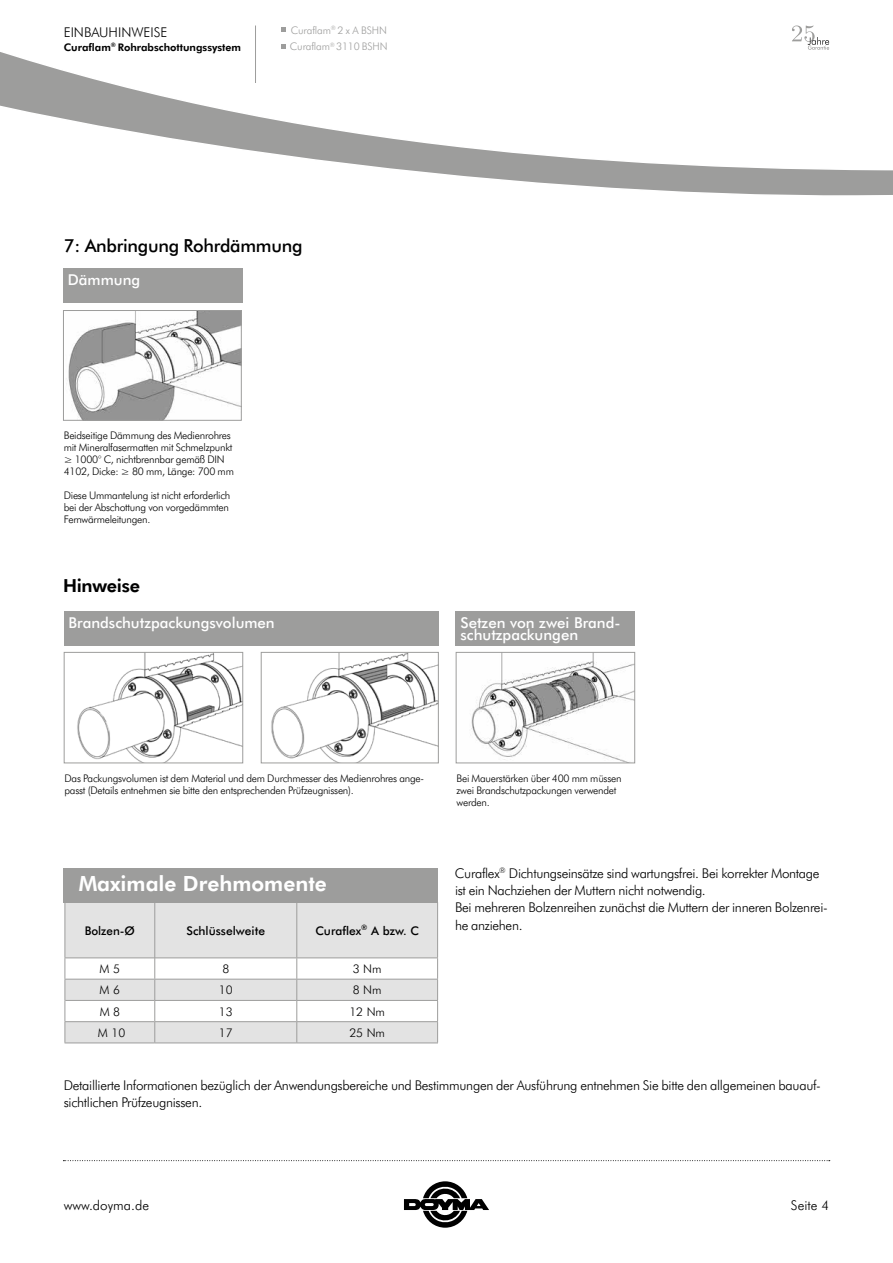
<style>
.page{position:relative;width:893px;height:1263px;background:#fff}
.page>*{position:absolute;margin:0;border:0;box-sizing:border-box;transform-origin:0 0}
.t1{font:700 21px "Futura BT";color:#fff}
.t2{font:500 18px "Futura BT";letter-spacing:-.015em;color:#000}
.t3{font:700 18px "Futura BT";letter-spacing:-.015em;color:#000}
.t4{font:500 15px/12px "Futura BT";color:#fff}
.t5{font:300 13.5px/17.2px "Futura BT";letter-spacing:-.025em;color:#000}
.t6{font:300 13.5px "Futura BT";color:#000}
.t7{font:500 12px "Futura BT";color:#000}
.t8{font:300 12px "Futura BT";color:#000}
.t9{font:300 10.5px/12px "Futura BT";letter-spacing:-.025em;color:#000}
.t10{font:300 10.5px/16.5px "Futura BT";letter-spacing:-.015em;color:#9d9d9c}
.t11{font:700 10.5px "Futura BT";color:#000}
</style>
<div class="page">
<svg style="left:63px;top:1160px;width:767px;height:1px"></svg>
<svg style="left:0;top:25px;width:893px;height:171px"></svg>
<hr style="left:255px;top:26px;width:1px;height:57px;background:#9d9d9c">
<svg style="left:404px;top:1181px;width:85px;height:47px"></svg>
<svg style="left:281px;top:28px;width:5px;height:4px"></svg>
<svg style="left:281px;top:44px;width:5px;height:5px"></svg>
<svg style="left:65px;top:902px;width:373px;height:141px"></svg>
<div style="left:63px;top:269px;width:179px;height:34px;background:#9d9d9c"></div>
<div style="left:64px;top:612px;width:375px;height:34px;background:#9d9d9c"></div>
<div style="left:456px;top:612px;width:179px;height:34px;background:#9d9d9c"></div>
<img style="left:66px;top:312px;width:174px;height:107px">
<div style="left:63px;top:310px;width:179px;height:111px;border:1px solid #9d9d9c"></div>
<img style="left:77px;top:654px;width:164px;height:107px">
<div style="left:64px;top:652px;width:179px;height:111px;border:1px solid #9d9d9c"></div>
<img style="left:271px;top:654px;width:166px;height:107px">
<div style="left:261px;top:652px;width:178px;height:111px;border:1px solid #9d9d9c"></div>
<img style="left:471px;top:654px;width:162px;height:107px">
<div style="left:456px;top:652px;width:179px;height:111px;border:1px solid #9d9d9c"></div>
<div style="left:64px;top:868px;width:374px;height:34px;background:#9d9d9c"></div>
<p class="t6" style="left:64px;top:23px;width:105px">EINBAUHINWEISE</p>
<p class="t11" style="left:64px;top:40px;width:179px">Curaflam<sup>®</sup> Rohrabschottungssystem</p>
<p class="t10" style="left:290px;top:21px;width:99px">Curaflam<sup>®</sup> 2 x A BSHN<br>Curaflam<sup>®</sup> 3110 BSHN</p>
<h2 class="t2" style="left:64px;top:233px;width:240px">7: Anbringung Rohrdämmung</h2>
<h3 class="t4" style="left:68px;top:273px;width:74px">Dämmung</h3>
<p class="t9" style="left:64px;top:429px;width:172px">Beidseitige Dämmung des Medienrohres mit Mineralfasermatten mit Schmelzpunkt ≥ 1000° C, nichtbrennbar gemäß DIN 4102, Dicke: ≥ 80 mm, Länge: 700 mm</p>
<p class="t9" style="left:64px;top:489px;width:168px">Diese Ummantelung ist nicht erforderlich bei der Abschottung von vorgedämmten<br>Fernwärmeleitungen.</p>
<h2 class="t3" style="left:63px;top:573px;width:78px">Hinweise</h2>
<h3 class="t4" style="left:69px;top:616px;width:208px">Brandschutzpackungsvolumen</h3>
<h3 class="t4" style="left:460px;top:616px;width:162px">Setzen von zwei Brand&shy;schutzpackungen</h3>
<p class="t9" style="left:65px;top:771px;width:361px">Das Packungsvolumen ist dem Material und dem Durchmesser des Medienrohres ange&shy;passt (Details entnehmen sie bitte den entsprechenden Prüfzeugnissen).</p>
<p class="t9" style="left:456px;top:771px;width:167px">Bei Mauerstärken über 400 mm müssen zwei Brandschutzpackungen verwendet werden.</p>
<h1 class="t1" style="left:79px;top:869px;width:250px">Maximale Drehmomente</h1>
<p class="t7" style="left:85px;top:922px;width:52px">Bolzen-Ø</p>
<p class="t7" style="left:187px;top:922px;width:80px">Schlüsselweite</p>
<p class="t7" style="left:315px;top:922px;width:105px">Curaflex<sup>®</sup> A bzw. C</p>
<p class="t8" style="left:100px;top:961px;width:22px">M 5</p>
<p class="t8" style="left:222px;top:961px;width:8px">8</p>
<p class="t8" style="left:353px;top:961px;width:30px">3 Nm</p>
<p class="t8" style="left:100px;top:982px;width:22px">M 6</p>
<p class="t8" style="left:219px;top:982px;width:15px">10</p>
<p class="t8" style="left:353px;top:982px;width:30px">8 Nm</p>
<p class="t8" style="left:100px;top:1003px;width:22px">M 8</p>
<p class="t8" style="left:219px;top:1003px;width:15px">13</p>
<p class="t8" style="left:349px;top:1003px;width:37px">12 Nm</p>
<p class="t8" style="left:98px;top:1024px;width:29px">M 10</p>
<p class="t8" style="left:219px;top:1024px;width:15px">17</p>
<p class="t8" style="left:349px;top:1024px;width:37px">25 Nm</p>
<p class="t5" style="left:455px;top:864px;width:374px">Curaflex<sup>®</sup> Dichtungseinsätze sind wartungsfrei. Bei korrekter Montage ist ein Nachziehen der Muttern nicht notwendig.<br>Bei mehreren Bolzenreihen zunächst die Muttern der inneren Bolzenrei&shy;he anziehen.</p>
<p class="t5" style="left:64px;top:1076px;width:759px">Detaillierte Informationen bezüglich der Anwendungsbereiche und Bestimmungen der Ausführung entnehmen Sie bitte den allgemeinen bauauf&shy;sichtlichen Prüfzeugnissen.</p>
<p class="t6" style="left:64px;top:1196px;width:87px">www.doyma.de</p>
<p class="t5" style="left:791px;top:1196px;width:40px">Seite 4</p>
</div>
